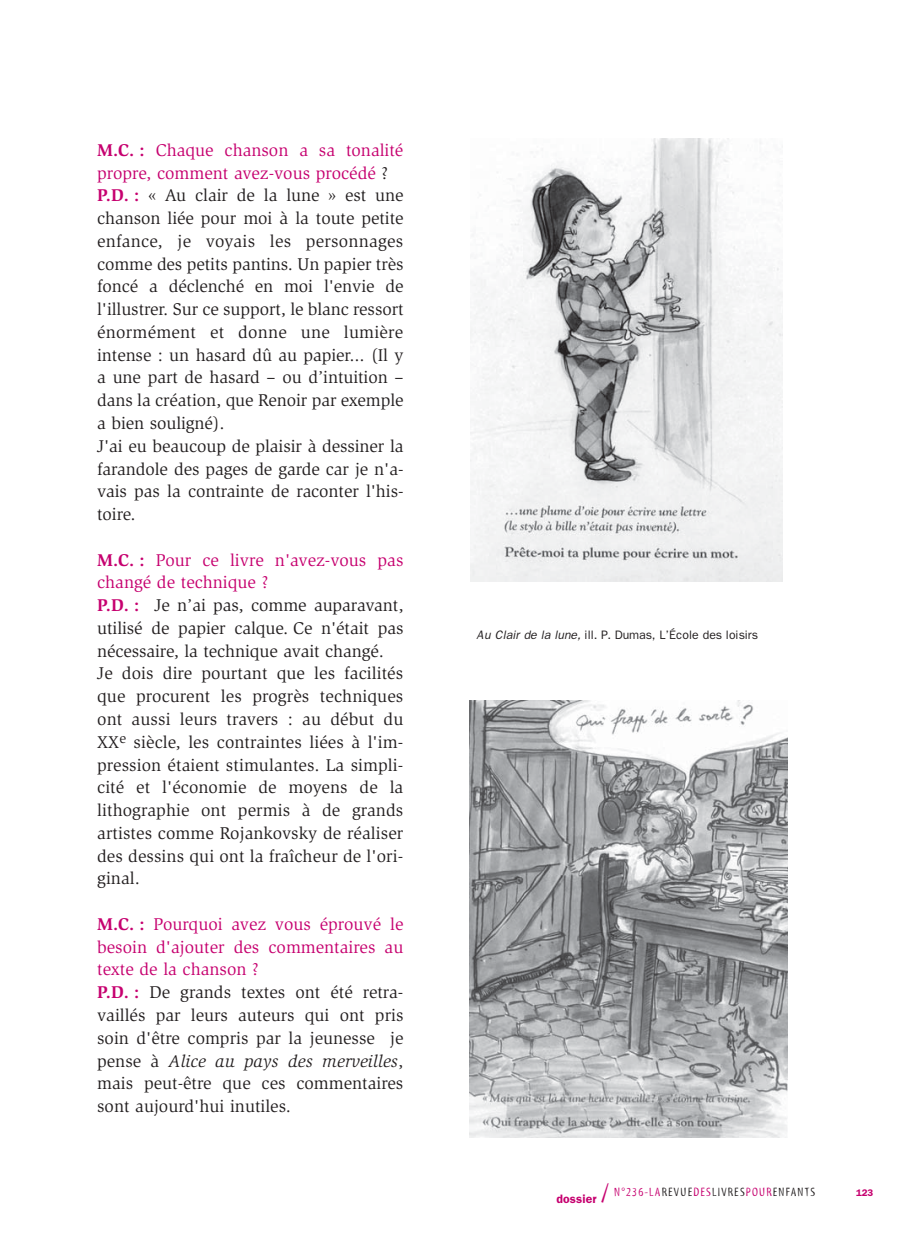
<style>
.page{position:relative;width:914px;height:1237px;background:#fff}
.page>*{position:absolute;margin:0;border:0;box-sizing:border-box;transform-origin:0 0}
.t1{font:17.5px/22.8px "Slimbach";color:#231f20}
.t2{font:12.25px "Franklin Gothic";letter-spacing:-.005em;color:#231f20}
.t3{font:12.25px "Myriad Tilt";letter-spacing:.1em;color:#231f20}
.t4{font:600 9.62px "Franklin Gothic";color:#c6006f}
.s1{font-weight:700;color:#c6006f}
.s2{color:#c6006f}
.s3{font-style:italic}
.s4{font-family:"Franklin Gothic";font-weight:600;color:#c6006f}
.s5{font-size:26.25px;color:#c6006f}
</style>
<div class="page">
<img style="left:469px;top:700px;width:318px;height:437px">
<img style="left:471px;top:139px;width:311px;height:442px">
<p class="t1" style="left:97px;top:140px;width:308px"><span class="s1">M.C. :</span> <span class="s2">Chaque chanson a sa tonalité propre, comment avez-vous procédé</span> ?<br><span class="s1">P.D. :</span> « Au clair de la lune » est une chanson liée pour moi à la toute petite enfance, je voyais les personnages comme des petits pantins. Un papier très foncé a déclenché en moi l'envie de l'illustrer. Sur ce support, le blanc ressort énormément et donne une lumière intense : un hasard dû au papier... (Il y a une part de hasard – ou d’intuition – dans la création, que Renoir par exemple a bien souligné).<br>J'ai eu beaucoup de plaisir à dessiner la farandole des pages de garde car je n'a&shy;vais pas la contrainte de raconter l'his&shy;toire.</p>
<p class="t1" style="left:97px;top:549px;width:308px"><span class="s1">M.C. :</span> <span class="s2">Pour ce livre n'avez-vous pas changé de technique ?<br></span><span class="s1">P.D. :</span> Je n’ai pas, comme auparavant, utilisé de papier calque. Ce n'était pas nécessaire, la technique avait changé.<br>Je dois dire pourtant que les facilités que procurent les progrès techniques ont aussi leurs travers : au début du XX<sup>e</sup> siècle, les contraintes liées à l'im&shy;pression étaient stimulantes. La simpli&shy;cité et l'économie de moyens de la lithographie ont permis à de grands artistes comme Rojankovsky de réaliser des dessins qui ont la fraîcheur de l'ori&shy;ginal.</p>
<p class="t1" style="left:97px;top:913px;width:308px"><span class="s1">M.C. :</span> <span class="s2">Pourquoi avez vous éprouvé le besoin d'ajouter des commentaires au texte de la chanson ?<br></span><span class="s1">P.D. :</span> De grands textes ont été retra&shy;vaillés par leurs auteurs qui ont pris soin d'être compris par la jeunesse je pense à <span class="s3">Alice au pays des merveilles</span>, mais peut-être que ces commentaires sont aujourd'hui inutiles.</p>
<p class="t2" style="left:476px;top:630px;width:283px"><span class="s3">Au Clair de la lune,</span> ill. P. Dumas, L’École des loisirs</p>
<p class="t3" style="left:556px;top:1186px;width:260px"><span class="s4">dossier</span> <span class="s5">/</span> <span class="s2">N°236-LA</span>REVUE<span class="s2">DES</span>LIVRES<span class="s2">POUR</span>ENFANTS</p>
<p class="t4" style="left:856px;top:1188px;width:19px">123</p>
</div>
